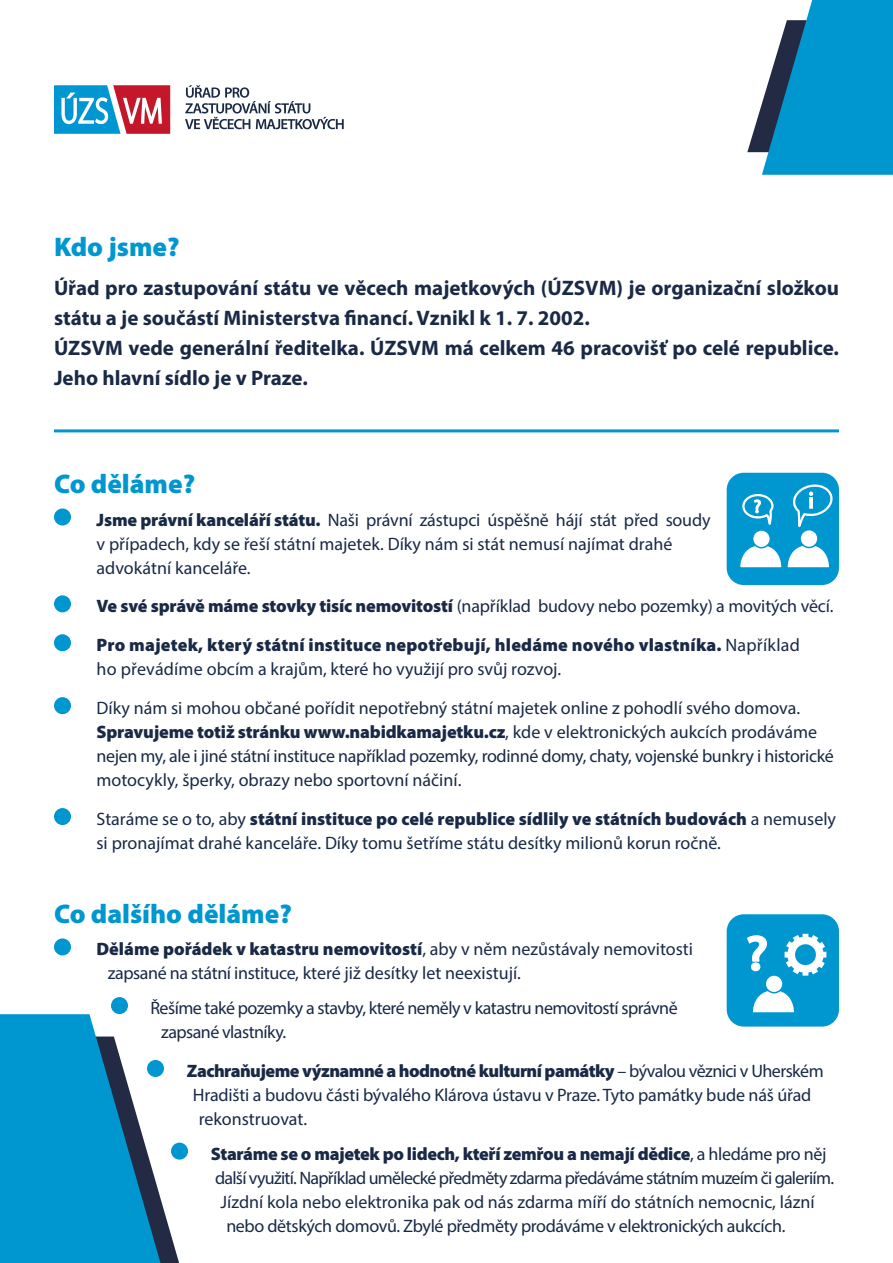
<style>
.page{position:relative;width:893px;height:1263px;background:#fff}
.page>*{position:absolute;margin:0;border:0;box-sizing:border-box;transform-origin:0 0}
.t1{font:900 27px "Myriad Pro";color:#0097d0}
.t2{font:700 21px/30px "Myriad Pro";color:#1a2945}
.t3{font:18px/24px "Myriad Pro";letter-spacing:-.01em;color:#192946}
.t4{font:900 18px "Myriad Pro";letter-spacing:-.02em;color:#192946}
.t5{font:900 18px/24px "Myriad Pro";letter-spacing:.01em;color:#192946}
.t6{font:18px/24px "Myriad Pro";letter-spacing:-.03em;color:#192946}
.t7{font:18px "Myriad Pro";letter-spacing:-.04em;color:#192946}
.s1{font-weight:900}
.s2{font-weight:400}
</style>
<div class="page">
<svg style="left:747px;top:0;width:146px;height:175px"></svg>
<svg style="left:185px;top:85px;width:159px;height:44px"></svg>
<svg style="left:54px;top:85px;width:116px;height:49px"></svg>
<svg style="left:0;top:1014px;width:188px;height:249px;fill:#0097d0"></svg>
<div style="left:54px;top:508px;width:17px;height:17px;background:#0097d0;border-radius:50%"></div>
<div style="left:54px;top:595px;width:17px;height:17px;background:#0097d0;border-radius:50%"></div>
<div style="left:54px;top:634px;width:17px;height:17px;background:#0097d0;border-radius:50%"></div>
<div style="left:54px;top:697px;width:17px;height:17px;background:#0097d0;border-radius:50%"></div>
<div style="left:54px;top:808px;width:17px;height:17px;background:#0097d0;border-radius:50%"></div>
<div style="left:54px;top:938px;width:17px;height:17px;background:#0097d0;border-radius:50%"></div>
<div style="left:111px;top:997px;width:17px;height:17px;background:#0097d0;border-radius:50%"></div>
<div style="left:147px;top:1060px;width:17px;height:17px;background:#0097d0;border-radius:50%"></div>
<div style="left:171px;top:1142px;width:17px;height:17px;background:#0097d0;border-radius:50%"></div>
<hr style="left:54px;top:429px;width:785px;height:3px;background:#0097d0">
<div style="left:727px;top:473px;width:112px;height:112px;background:#0097d0;border-radius:17px"></div>
<div style="left:800px;top:530px;width:18px;height:17px;background:#fff;border-radius:50%"></div>
<div style="left:799px;top:529px;width:20px;height:19px;border:2px solid #0097d0;border-radius:50%"></div>
<svg style="left:740px;top:543px;width:89px;height:25px"></svg>
<div style="left:753px;top:530px;width:17px;height:18px;background:#fff;border-radius:50%"></div>
<div style="left:752px;top:529px;width:19px;height:19px;border:2px solid #0097d0;border-radius:50%"></div>
<svg style="left:742px;top:494px;width:32px;height:31px"></svg>
<svg style="left:793px;top:484px;width:40px;height:44px"></svg>
<div style="left:727px;top:914px;width:112px;height:112px;background:#0097d0;border-radius:17px"></div>
<svg style="left:752px;top:991px;width:42px;height:22px"></svg>
<div style="left:765px;top:975px;width:18px;height:18px;background:#fff;border-radius:50%"></div>
<div style="left:764px;top:974px;width:20px;height:19px;border:2px solid #0097d0;border-radius:50%"></div>
<svg style="left:785px;top:934px;width:41px;height:42px"></svg>
<svg style="left:747px;top:935px;width:20px;height:37px"></svg>
<p class="t1" style="left:54px;top:229px;width:127px">Kdo jsme?</p>
<p class="t2" style="left:54px;top:272px;width:786px">Úřad pro zastupování státu ve věcech majetkových (ÚZSVM) je organizační složkou státu a je součástí Ministerstva financí. Vznikl k 1. 7. 2002.</p>
<p class="t2" style="left:54px;top:332px;width:786px">ÚZSVM vede generální ředitelka. ÚZSVM má celkem 46 pracovišť po celé republice.<br>Jeho hlavní sídlo je v Praze.</p>
<p class="t1" style="left:54px;top:466px;width:143px">Co děláme?</p>
<p class="t3" style="left:97px;top:507px;width:615px"><span class="s1">Jsme právní kanceláří státu.</span> Naši právní zástupci úspěšně hájí stát před soudy v případech, kdy se řeší státní majetek. Díky nám si stát nemusí najímat drahé advokátní kanceláře.</p>
<p class="t3" style="left:97px;top:594px;width:738px"><span class="s1">Ve své správě máme stovky tisíc nemovitostí</span> (například budovy nebo pozemky) a movitých věcí.</p>
<p class="t5" style="left:97px;top:632px;width:705px">Pro majetek, který státní instituce nepotřebují, hledáme nového vlastníka. <span class="s2">Například ho převádíme obcím a krajům, které ho využijí pro svůj rozvoj.</span></p>
<p class="t3" style="left:97px;top:696px;width:739px">Díky nám si mohou občané pořídit nepotřebný státní majetek online z pohodlí svého domova.<br><span class="s1">Spravujeme totiž stránku www.nabidkamajetku.cz</span>, kde v elektronických aukcích prodáváme nejen my, ale i jiné státní instituce například pozemky, rodinné domy, chaty, vojenské bunkry i historické motocykly, šperky, obrazy nebo sportovní náčiní.</p>
<p class="t3" style="left:97px;top:807px;width:741px">Staráme se o to, aby <span class="s1">státní instituce po celé republice sídlily ve státních budovách</span> a nemusely si pronajímat drahé kanceláře. Díky tomu šetříme státu desítky milionů korun ročně.</p>
<p class="t1" style="left:54px;top:896px;width:239px">Co dalšího děláme?</p>
<p class="t3" style="left:108px;top:937px;width:587px;text-indent:-11px"><span class="s1">Děláme pořádek v katastru nemovitostí</span>, aby v něm nezůstávaly nemovitosti zapsané na státní instituce, které již desítky let neexistují.</p>
<p class="t6" style="left:161px;top:996px;width:518px;text-indent:-11px">Řešíme také pozemky a stavby, které neměly v katastru nemovitostí správně zapsané vlastníky.</p>
<p class="t4" style="left:187px;top:1059px;width:638px">Zachraňujeme významné a hodnotné kulturní památky <span class="s2">– bývalou věznici v Uherském</span></p>
<p class="t3" style="left:193px;top:1083px;width:620px">Hradišti a budovu části bývalého Klárova ústavu v Praze. Tyto památky bude náš úřad</p>
<p class="t3" style="left:199px;top:1107px;width:110px">rekonstruovat.</p>
<p class="t4" style="left:211px;top:1141px;width:617px">Staráme se o majetek po lidech, kteří zemřou a nemají dědice<span class="s2">, a hledáme pro něj</span></p>
<p class="t7" style="left:215px;top:1166px;width:620px">další využití. Například umělecké předměty zdarma předáváme státním muzeím či galeriím.</p>
<p class="t3" style="left:221px;top:1189px;width:596px">Jízdní kola nebo elektronika pak od nás zdarma míří do státních nemocnic, lázní</p>
<p class="t3" style="left:226px;top:1213px;width:561px">nebo dětských domovů. Zbylé předměty prodáváme v elektronických aukcích.</p>
</div>
